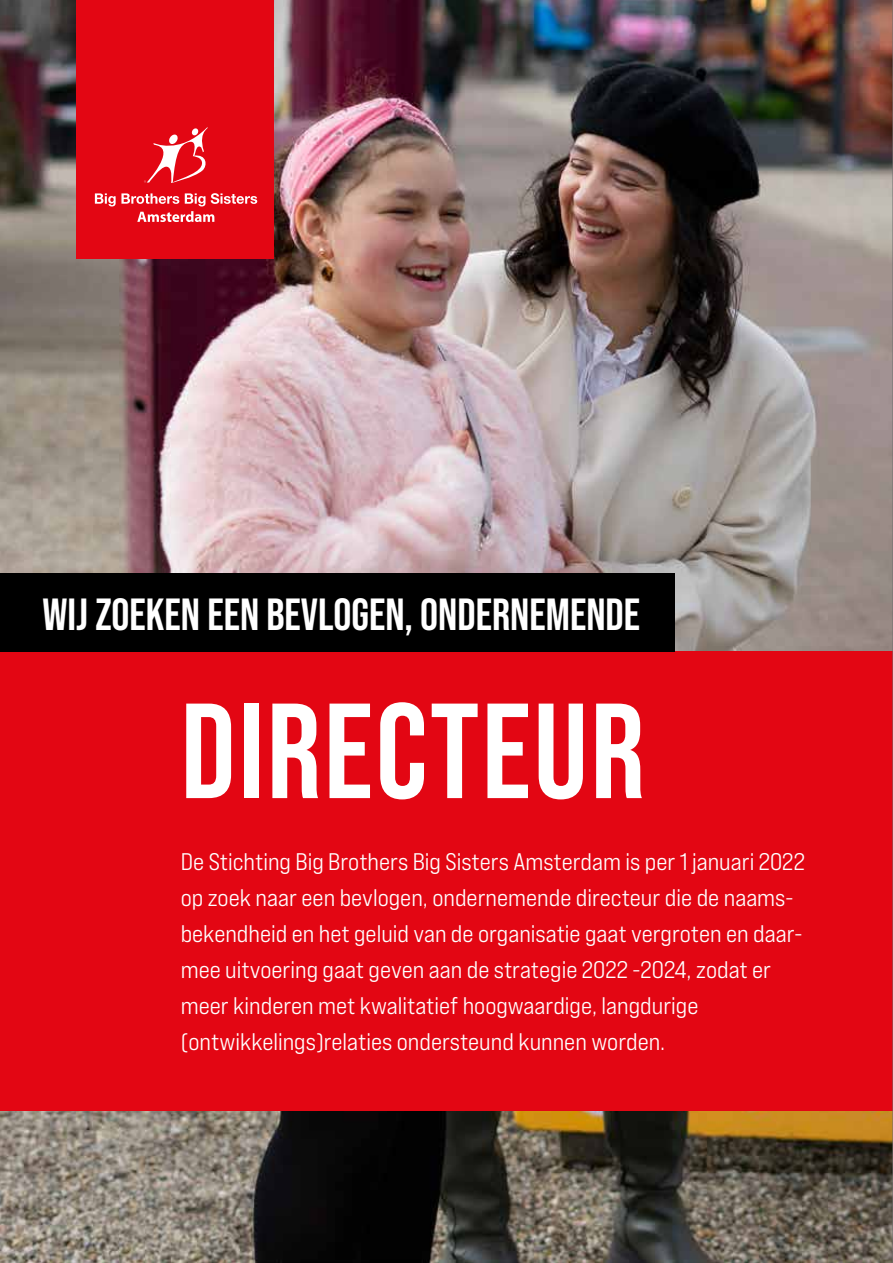
<style>
.page{position:relative;width:893px;height:1263px;background:#fff}
.page>*{position:absolute;margin:0;border:0;box-sizing:border-box;transform-origin:0 0}
.t1{font:135px "Bebas Neue";letter-spacing:.02em;color:#fff}
.t2{font:45px "Bebas Neue";color:#fff}
.t3{font:24px/36px "Bebas Neue Pro Exp Md";color:#fff}
</style>
<div class="page">
<img style="left:0;top:0;width:892px;height:1263px">
<div style="left:0;top:651px;width:893px;height:459px;background:#e30613"></div>
<div style="left:0;top:573px;width:674px;height:78px;background:#000"></div>
<div style="left:77px;top:0;width:197px;height:258px;background:#e30613"></div>
<svg style="left:144px;top:127px;width:64px;height:56px"></svg>
<svg style="left:95px;top:193px;width:162px;height:29px"></svg>
<hr style="left:892px;top:0;width:1px;height:1263px;background:#706f6f">
<h2 class="t2" style="left:43px;top:589px;width:599px">WIJ ZOEKEN EEN BEVLOGEN, ONDERNEMENDE</h2>
<h1 class="t1" style="left:181px;top:675px;width:466px">DIRECTEUR</h1>
<p class="t3" style="left:181px;top:843px;width:626px">De Stichting Big Brothers Big Sisters Amsterdam is per 1 januari 2022 op zoek naar een bevlogen, ondernemende directeur die de naams&shy;bekendheid en het geluid van de organisatie gaat vergroten en daar&shy;mee uitvoering gaat geven aan de strategie 2022 -2024, zodat er meer kinderen met kwalitatief hoogwaardige, langdurige (ontwikkelings)relaties ondersteund kunnen worden.</p>
</div>
